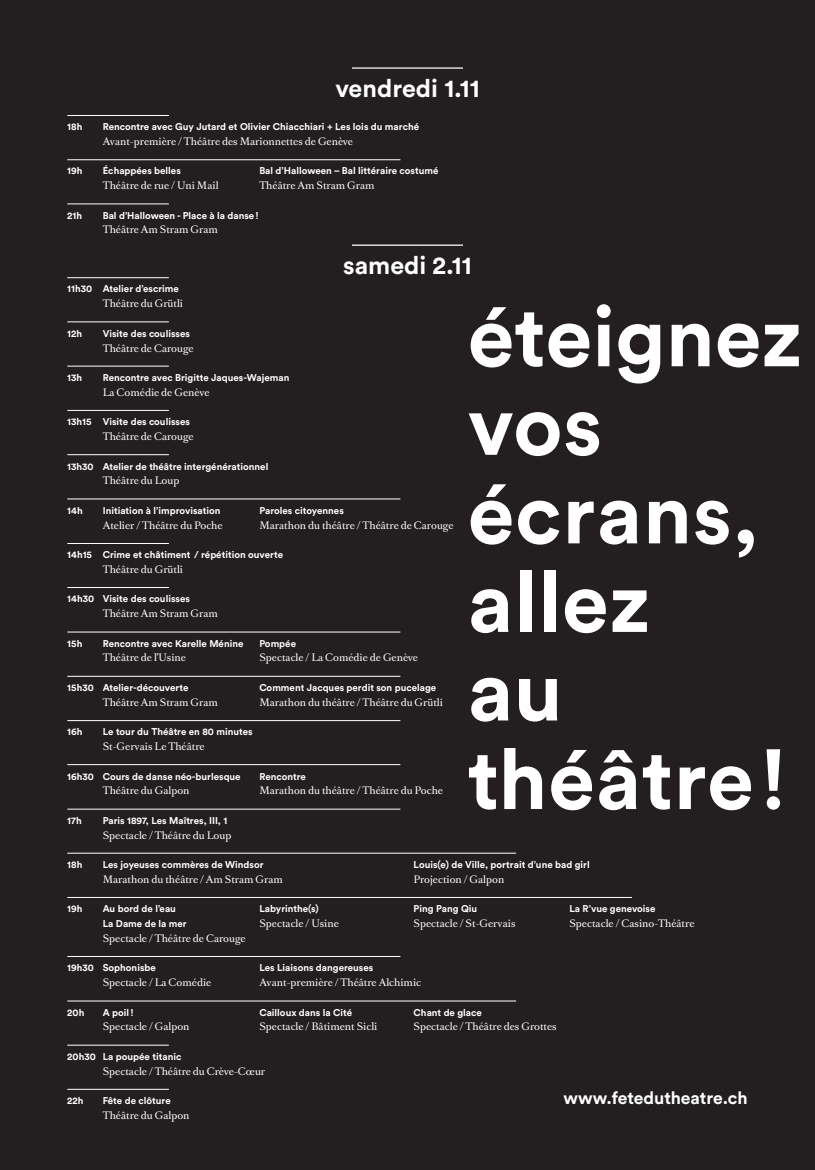
<style>
.page{position:relative;width:815px;height:1170px;background:#fff}
.page>*{position:absolute;margin:0;border:0;box-sizing:border-box;transform-origin:0 0}
.t1{font:700 84.25px/88.5px "Circular Std";letter-spacing:.01em;color:#fff}
.t2{font:700 25px "Circular Std";color:#fff}
.t3{font:700 17.5px "Circular Std";color:#fff}
.t4{font:700 9.75px/14.8px "Circular Std";color:#fff}
.t5{font:9.75px "Romain BP Text";color:#fff}
</style>
<div class="page">
<div style="left:0;top:0;width:815px;height:1169px;background:#231f20"></div>
<svg style="left:814px;top:63px;width:1px;height:1038px"></svg>
<h2 class="t2" style="left:335px;top:72px;width:146px">vendredi 1.11</h2>
<p class="t4" style="left:67px;top:119px;width:17px">18h</p>
<p class="t4" style="left:103px;top:119px;width:318px">Rencontre avec Guy Jutard et Olivier Chiacchiari + Les lois du marché</p>
<p class="t5" style="left:103px;top:133px;width:252px">Avant-première / Théâtre des Marionnettes de Genève</p>
<p class="t4" style="left:67px;top:163px;width:17px">19h</p>
<p class="t4" style="left:103px;top:163px;width:80px">Échappées belles</p>
<p class="t5" style="left:103px;top:177px;width:117px">Théâtre de rue / Uni Mail</p>
<p class="t4" style="left:67px;top:208px;width:16px">21h</p>
<p class="t4" style="left:103px;top:208px;width:158px">Bal d’Halloween - Place à la danse!</p>
<p class="t5" style="left:103px;top:221px;width:117px">Théâtre Am Stram Gram</p>
<p class="t4" style="left:259px;top:163px;width:181px">Bal d’Halloween – Bal littéraire costumé</p>
<p class="t5" style="left:259px;top:177px;width:117px">Théâtre Am Stram Gram</p>
<h2 class="t2" style="left:343px;top:249px;width:130px">samedi 2.11</h2>
<p class="t4" style="left:67px;top:281px;width:113px">11h30 Atelier d’escrime</p>
<p class="t5" style="left:103px;top:295px;width:82px">Théâtre du Grütli</p>
<p class="t4" style="left:67px;top:326px;width:16px">12h</p>
<p class="t4" style="left:103px;top:326px;width:89px">Visite des coulisses</p>
<p class="t5" style="left:103px;top:339px;width:92px">Théâtre de Carouge</p>
<p class="t4" style="left:67px;top:370px;width:16px">13h</p>
<p class="t4" style="left:103px;top:370px;width:188px">Rencontre avec Brigitte Jaques-Wajeman</p>
<p class="t5" style="left:103px;top:383px;width:108px">La Comédie de Genève</p>
<p class="t4" style="left:67px;top:414px;width:124px">13h15 Visite des coulisses</p>
<p class="t5" style="left:103px;top:428px;width:92px">Théâtre de Carouge</p>
<p class="t4" style="left:67px;top:458px;width:203px">13h30 Atelier de théâtre intergénérationnel</p>
<p class="t5" style="left:103px;top:472px;width:78px">Théâtre du Loup</p>
<p class="t4" style="left:67px;top:503px;width:17px">14h</p>
<p class="t4" style="left:103px;top:503px;width:119px">Initiation à l’improvisation</p>
<p class="t5" style="left:103px;top:516px;width:121px">Atelier / Théâtre du Poche</p>
<p class="t4" style="left:67px;top:547px;width:217px">14h15 Crime et châtiment / répétition ouverte</p>
<p class="t5" style="left:103px;top:560px;width:82px">Théâtre du Grütli</p>
<p class="t4" style="left:67px;top:591px;width:124px">14h30 Visite des coulisses</p>
<p class="t5" style="left:103px;top:605px;width:117px">Théâtre Am Stram Gram</p>
<p class="t4" style="left:67px;top:635px;width:17px">15h</p>
<p class="t4" style="left:103px;top:635px;width:142px">Rencontre avec Karelle Ménine</p>
<p class="t5" style="left:103px;top:649px;width:85px">Théâtre de l’Usine</p>
<p class="t4" style="left:67px;top:680px;width:123px">15h30 Atelier-découverte</p>
<p class="t5" style="left:103px;top:693px;width:117px">Théâtre Am Stram Gram</p>
<p class="t4" style="left:67px;top:724px;width:17px">16h</p>
<p class="t4" style="left:103px;top:724px;width:151px">Le tour du Théâtre en 80 minutes</p>
<p class="t5" style="left:103px;top:737px;width:103px">St-Gervais Le Théâtre</p>
<p class="t4" style="left:67px;top:768px;width:175px">16h30 Cours de danse néo-burlesque</p>
<p class="t5" style="left:103px;top:782px;width:88px">Théâtre du Galpon</p>
<p class="t4" style="left:67px;top:812px;width:16px">17h</p>
<p class="t4" style="left:103px;top:812px;width:126px">Paris 1897, Les Maîtres, III, 1</p>
<p class="t5" style="left:103px;top:826px;width:130px">Spectacle / Théâtre du Loup</p>
<p class="t4" style="left:67px;top:857px;width:17px">18h</p>
<p class="t4" style="left:103px;top:857px;width:162px">Les joyeuses commères de Windsor</p>
<p class="t5" style="left:103px;top:870px;width:182px">Marathon du théâtre / Am Stram Gram</p>
<p class="t4" style="left:67px;top:901px;width:17px">19h</p>
<p class="t4" style="left:103px;top:901px;width:85px">Au bord de l’eau<br>La Dame de la mer</p>
<p class="t5" style="left:103px;top:929px;width:144px">Spectacle / Théâtre de Carouge</p>
<p class="t4" style="left:67px;top:960px;width:90px">19h30 Sophonisbe</p>
<p class="t5" style="left:103px;top:973px;width:110px">Spectacle / La Comédie</p>
<p class="t4" style="left:67px;top:1004px;width:19px">20h</p>
<p class="t4" style="left:103px;top:1004px;width:32px">A poil!</p>
<p class="t5" style="left:103px;top:1018px;width:88px">Spectacle / Galpon</p>
<p class="t4" style="left:67px;top:1048px;width:116px">20h30 La poupée titanic</p>
<p class="t5" style="left:103px;top:1062px;width:164px">Spectacle / Théâtre du Crève-Cœur</p>
<p class="t4" style="left:67px;top:1093px;width:18px">22h</p>
<p class="t4" style="left:103px;top:1093px;width:70px">Fête de clôture</p>
<p class="t5" style="left:103px;top:1106px;width:88px">Théâtre du Galpon</p>
<h1 class="t1" style="left:468px;top:290px;width:336px">éteignez vos écrans, allez<br>au théâtre!</h1>
<p class="t4" style="left:259px;top:503px;width:86px">Paroles citoyennes</p>
<p class="t5" style="left:259px;top:516px;width:196px">Marathon du théâtre / Théâtre de Carouge</p>
<p class="t4" style="left:259px;top:635px;width:38px">Pompée</p>
<p class="t5" style="left:259px;top:649px;width:160px">Spectacle / La Comédie de Genève</p>
<p class="t4" style="left:259px;top:680px;width:178px">Comment Jacques perdit son pucelage</p>
<p class="t5" style="left:259px;top:693px;width:185px">Marathon du théâtre / Théâtre du Grütli</p>
<p class="t4" style="left:259px;top:768px;width:48px">Rencontre</p>
<p class="t5" style="left:259px;top:782px;width:185px">Marathon du théâtre / Théâtre du Poche</p>
<p class="t4" style="left:414px;top:857px;width:178px">Louis(e) de Ville, portrait d’une bad girl</p>
<p class="t5" style="left:414px;top:870px;width:92px">Projection / Galpon</p>
<p class="t4" style="left:259px;top:901px;width:61px">Labyrinthe(s)</p>
<p class="t5" style="left:259px;top:914px;width:81px">Spectacle / Usine</p>
<p class="t4" style="left:259px;top:960px;width:115px">Les Liaisons dangereuses</p>
<p class="t5" style="left:259px;top:973px;width:163px">Avant-première / Théâtre Alchimic</p>
<p class="t4" style="left:414px;top:901px;width:65px">Ping Pang Qiu</p>
<p class="t5" style="left:414px;top:914px;width:103px">Spectacle / St-Gervais</p>
<p class="t4" style="left:569px;top:901px;width:88px">La R’vue genevoise</p>
<p class="t5" style="left:569px;top:914px;width:127px">Spectacle / Casino-Théâtre</p>
<p class="t4" style="left:259px;top:1004px;width:94px">Cailloux dans la Cité</p>
<p class="t5" style="left:259px;top:1018px;width:120px">Spectacle / Bâtiment Sicli</p>
<p class="t4" style="left:414px;top:1004px;width:70px">Chant de glace</p>
<p class="t5" style="left:414px;top:1018px;width:145px">Spectacle / Théâtre des Grottes</p>
<h3 class="t3" style="left:564px;top:1086px;width:186px">www.fetedutheatre.ch</h3>
</div>
